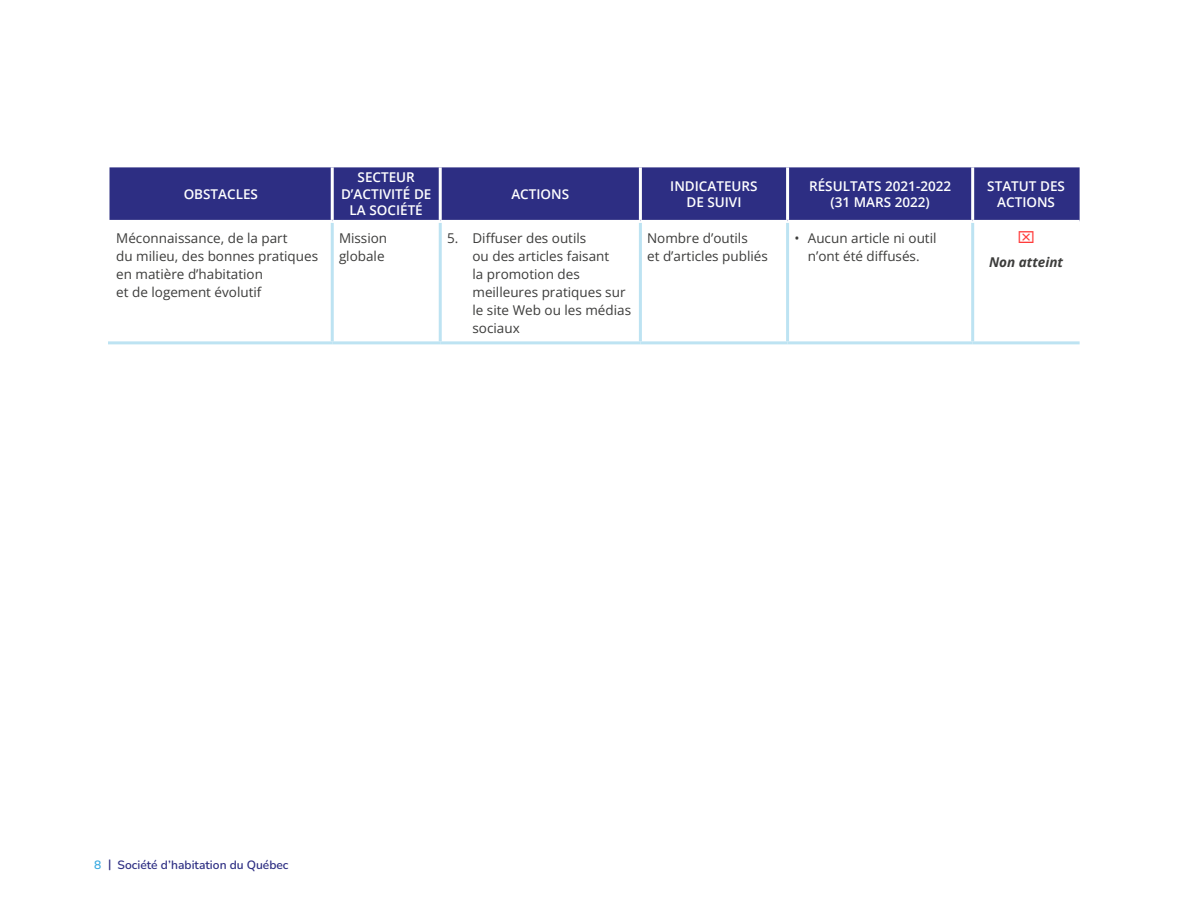
<style>
.page{position:relative;width:1188px;height:918px;background:#fff}
.page>*{position:absolute;margin:0;border:0;box-sizing:border-box;transform-origin:0 0}
.TD{font:13.5px/18px "Open Sans";color:#3c3c3b}
.TH{font:600 13.5px/16.5px "Open Sans";color:#fff;text-align:center}
.TD-2{font:italic 700 13.5px "Open Sans";color:#3c3c3b}
.t1{font:600 12px "Nunito";color:#2d2e83}
.s1{color:#36a9e1}
</style>
<div class="page">
<div style="left:110px;top:167px;width:970px;height:53px;background:#2d2e83"></div>
<hr style="left:331px;top:167px;width:3px;height:53px;background:#fff">
<hr style="left:439px;top:167px;width:3px;height:53px;background:#fff">
<hr style="left:639px;top:167px;width:3px;height:53px;background:#fff">
<hr style="left:786px;top:167px;width:3px;height:53px;background:#fff">
<hr style="left:639px;top:223px;width:3px;height:118px;background:#bde3f2">
<hr style="left:786px;top:223px;width:3px;height:118px;background:#bde3f2">
<hr style="left:971px;top:223px;width:3px;height:118px;background:#bde3f2">
<hr style="left:971px;top:167px;width:3px;height:53px;background:#fff">
<hr style="left:440px;top:341px;width:200px;height:3px;background:#bde3f2">
<hr style="left:640px;top:341px;width:148px;height:3px;background:#bde3f2">
<hr style="left:788px;top:341px;width:185px;height:3px;background:#bde3f2">
<hr style="left:973px;top:341px;width:107px;height:3px;background:#bde3f2">
<hr style="left:108px;top:341px;width:224px;height:3px;background:#bde3f2">
<hr style="left:331px;top:223px;width:3px;height:118px;background:#bde3f2">
<hr style="left:439px;top:223px;width:3px;height:118px;background:#bde3f2">
<hr style="left:332px;top:341px;width:108px;height:3px;background:#bde3f2">
<p class="TH" style="left:184px;top:185px;width:76px">OBSTACLES</p>
<p class="TH" style="left:341px;top:169px;width:92px">SECTEUR<br>D’ACTIVITÉ DE<br>LA SOCIÉTÉ</p>
<p class="TH" style="left:511px;top:185px;width:59px">ACTIONS</p>
<p class="TH" style="left:670px;top:177px;width:89px">INDICATEURS<br>DE SUIVI</p>
<p class="TH" style="left:809px;top:177px;width:144px">RÉSULTATS 2021-2022 (31 MARS 2022)</p>
<p class="TH" style="left:987px;top:177px;width:79px">STATUT DES<br>ACTIONS</p>
<p class="TD" style="left:116px;top:228px;width:203px">Méconnaissance, de la part<br>du milieu, des bonnes pratiques en matière d’habitation<br>et de logement évolutif</p>
<p class="TD" style="left:339px;top:228px;width:50px">Mission globale</p>
<p class="TD" style="left:472px;top:228px;width:160px;text-indent:-26px">5. Diffuser des outils<br>ou des articles faisant<br>la promotion des meilleures pratiques sur le site Web ou les médias sociaux</p>
<p class="TD" style="left:647px;top:228px;width:122px">Nombre d’outils<br>et d’articles publiés</p>
<p class="TD" style="left:794px;top:228px;width:144px;text-align:center">• Aucun article ni outil n’ont été diffusés.</p>
<p class="TD-2" style="left:989px;top:253px;width:76px">Non atteint</p>
<p class="t1" style="left:94px;top:857px;width:196px"><span class="s1">8</span> | Société d’habitation du Québec</p>
</div>
